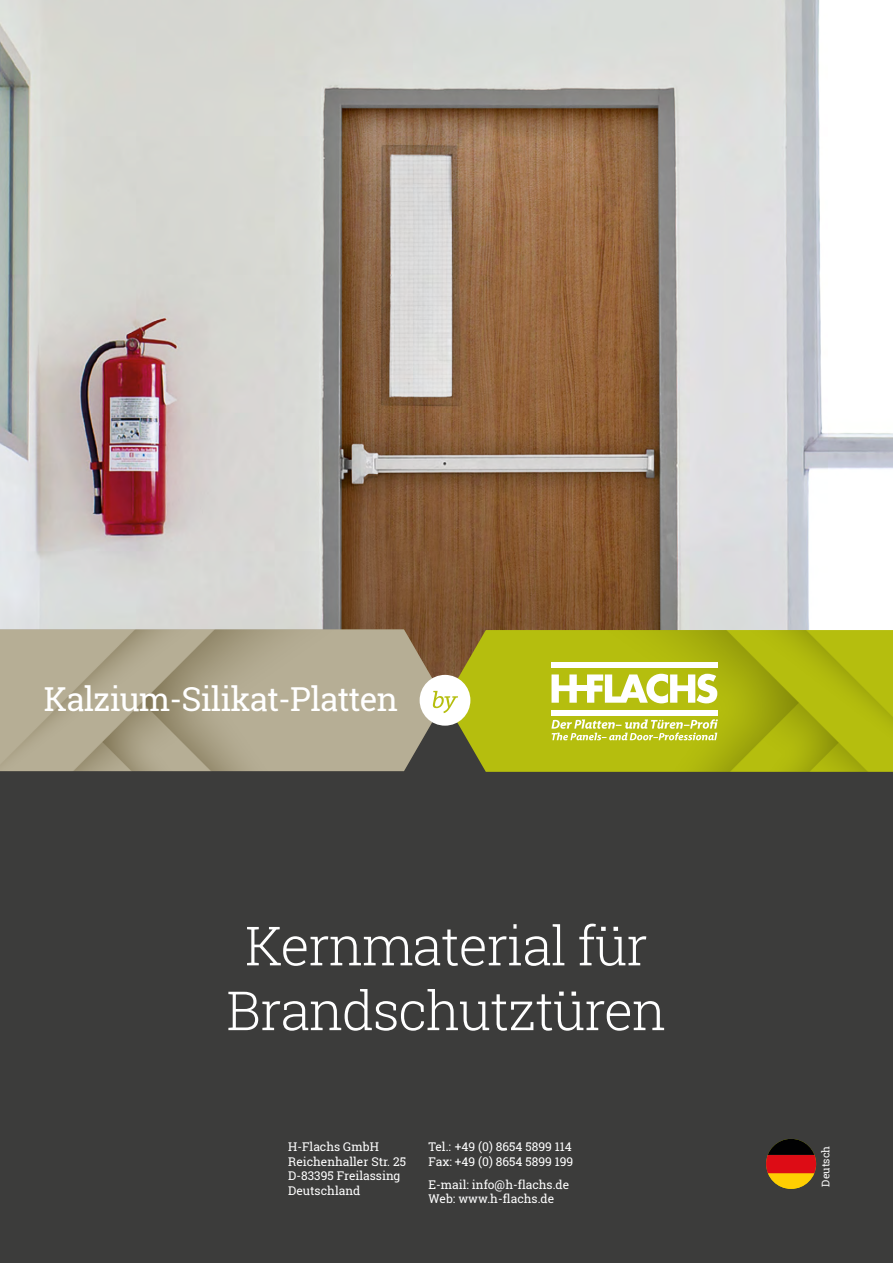
<style>
.page{position:relative;width:893px;height:1263px;background:#fff}
.page>*{position:absolute;margin:0;border:0;box-sizing:border-box;transform-origin:0 0}
.t1{font:300 54px/64.8px "Roboto Slab";letter-spacing:-.025em;color:#fff;text-align:center}
.t2{font:33px "Roboto Slab";letter-spacing:-.025em;color:#fff}
.t3{font:12px/14.4px "Roboto Slab";color:#fff}
.t4{font:10.5px "Roboto Slab";color:#fff}
</style>
<div class="page">
<img style="left:0;top:0;width:893px;height:630px">
<div style="left:0;top:697px;width:893px;height:566px;background:#3c3c3b"></div>
<svg style="left:445px;top:630px;width:42px;height:142px"></svg>
<img style="left:487px;top:630px;width:406px;height:142px">
<div style="left:577px;top:686px;width:10px;height:5px;background:#fff"></div>
<div style="left:551px;top:661px;width:167px;height:6px;background:#fff"></div>
<div style="left:551px;top:710px;width:167px;height:6px;background:#fff"></div>
<svg style="left:551px;top:674px;width:26px;height:29px"></svg>
<svg style="left:587px;top:674px;width:130px;height:29px"></svg>
<svg style="left:551px;top:719px;width:167px;height:21px;background:#cbd157"></svg>
<img style="left:0;top:629px;width:445px;height:142px">
<div style="left:420px;top:675px;width:50px;height:51px;background:#fff;border-radius:50%"></div>
<svg style="left:433px;top:691px;width:25px;height:22px"></svg>
<img style="left:766px;top:1139px;width:50px;height:50px;border-radius:25px">
<h2 class="t2" style="left:44px;top:676px;width:356px">Kalzium-Silikat-Platten</h2>
<h1 class="t1" style="left:227px;top:912px;width:441px">Kernmaterial für<br>Brandschutztüren</h1>
<p class="t3" style="left:288px;top:1140px;width:119px">H-Flachs GmbH<br>Reichenhaller Str. 25<br>D-83395 Freilassing<br>Deutschland</p>
<p class="t3" style="left:428px;top:1140px;width:146px">Tel.: +49 (0) 8654 5899 114<br>Fax: +49 (0) 8654 5899 199</p>
<p class="t3" style="left:428px;top:1177px;width:142px">E-mail: info@h-flachs.de<br>Web: www.h-flachs.de</p>
<p class="t4" style="left:818px;top:1187px;width:42px;rotate:-90deg">Deutsch</p>
</div>
